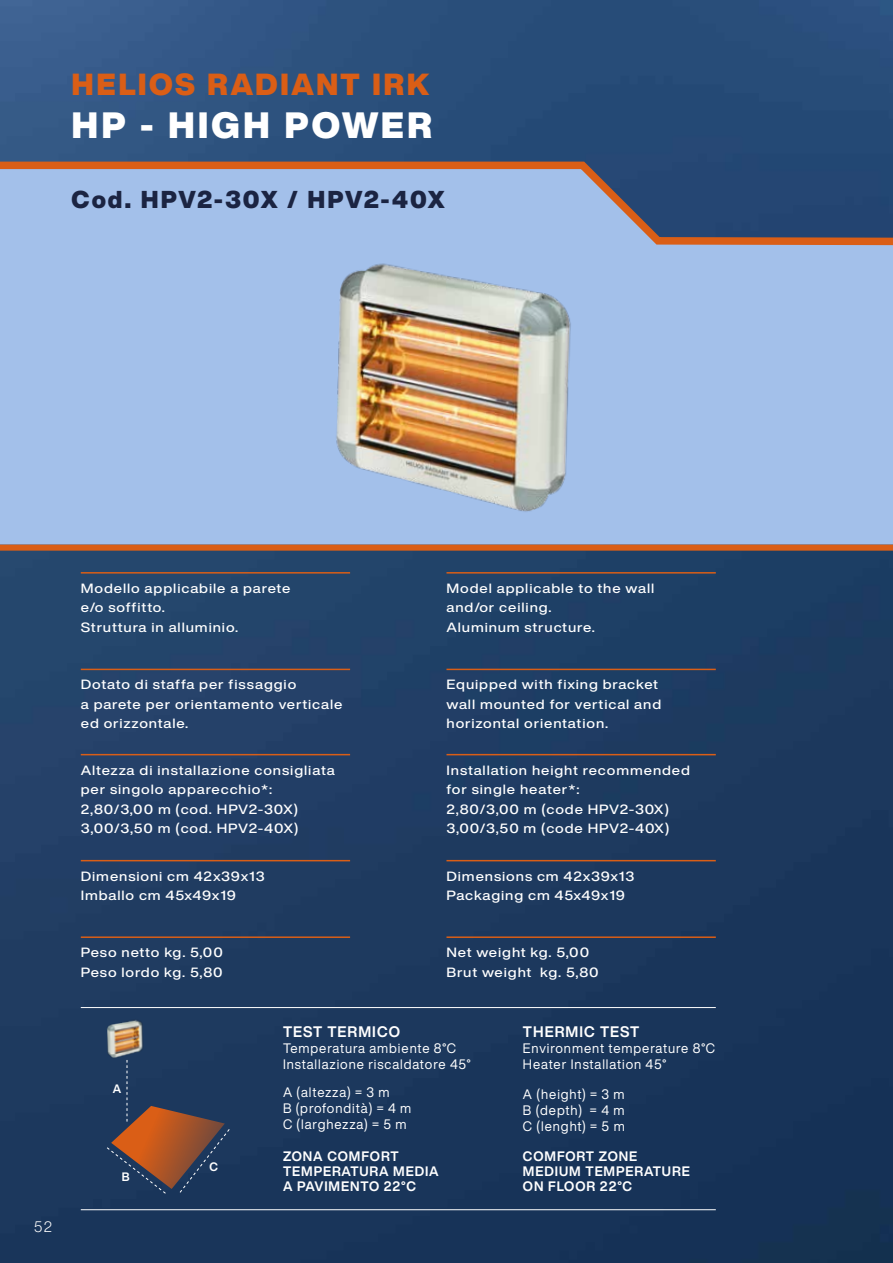
<style>
.page{position:relative;width:893px;height:1263px;background:#fff}
.page>*{position:absolute;margin:0;border:0;box-sizing:border-box;transform-origin:0 0}
.t1{font:900 36px "Helvetica Now Display";letter-spacing:.08em;color:#fff}
.t2{font:900 30px "Helvetica Now Display";letter-spacing:.08em;color:#da5e16}
.t3{font:900 24px "Helvetica Now Display";letter-spacing:.065em;color:#1b2442}
.t4{font:700 15px "Helvetica Now Display";letter-spacing:.07em;color:#fff}
.t5{font:300 15px "Helvetica Now Text";color:#fff}
.t6{font:13.5px/16.2px "Helvetica Now Display";letter-spacing:.07em;color:#fff}
.t7{font:700 13.5px/15px "Helvetica Now Display";letter-spacing:.07em;color:#fff}
.t8{font:500 13.2px/19.5px "Helvetica Now Display";letter-spacing:.06em;color:#fff;scale:1.14 1}
.t9{font:700 12px "Helvetica Now Display";color:#fff}
</style>
<div class="page">
<img style="left:0;top:0;width:893px;height:1263px">
<div style="left:0;top:249px;width:893px;height:296px;background:#a3c0ea"></div>
<svg style="left:0;top:158px;width:893px;height:91px;background:#7988a7"></svg>
<hr style="left:81px;top:572px;width:269px;height:2px;background:#da5e16">
<hr style="left:446px;top:572px;width:270px;height:2px;background:#da5e16">
<hr style="left:81px;top:669px;width:269px;height:1px;background:#da5e16">
<hr style="left:446px;top:669px;width:270px;height:1px;background:#da5e16">
<hr style="left:81px;top:754px;width:269px;height:1px;background:#da5e16">
<hr style="left:446px;top:754px;width:270px;height:1px;background:#da5e16">
<hr style="left:81px;top:860px;width:269px;height:1px;background:#da5e16">
<hr style="left:81px;top:936px;width:269px;height:2px;background:#da5e16">
<hr style="left:446px;top:936px;width:270px;height:2px;background:#da5e16">
<hr style="left:446px;top:860px;width:270px;height:1px;background:#da5e16">
<svg style="left:106px;top:1060px;width:124px;height:134px;background:#4c424c"></svg>
<hr style="left:81px;top:1007px;width:635px;height:1px;background:#fff">
<hr style="left:81px;top:1209px;width:635px;height:1px;background:#fff">
<img style="left:208px;top:208px;width:447px;height:373px">
<img style="left:93px;top:1012px;width:67px;height:56px">
<div style="left:0;top:545px;width:893px;height:6px;background:#da5e16"></div>
<h2 class="t2" style="left:72px;top:64px;width:359px">HELIOS RADIANT IRK</h2>
<h1 class="t1" style="left:72px;top:101px;width:362px">HP - HIGH POWER</h1>
<h3 class="t3" style="left:72px;top:183px;width:375px">Cod. HPV2-30X / HPV2-40X</h3>
<p class="t5" style="left:34px;top:1217px;width:21px">52</p>
<p class="t8" style="left:81px;top:578px;width:185px">Modello applicabile a parete e/o soffitto.<br>Struttura in alluminio.</p>
<p class="t8" style="left:446px;top:578px;width:184px">Model applicable to the wall and/or ceiling.<br>Aluminum structure.</p>
<p class="t8" style="left:81px;top:675px;width:231px">Dotato di staffa per fissaggio<br>a parete per orientamento verticale ed orizzontale.</p>
<p class="t8" style="left:446px;top:675px;width:190px">Equipped with fixing bracket wall mounted for vertical and horizontal orientation.</p>
<p class="t8" style="left:81px;top:760px;width:224px">Altezza di installazione consigliata per singolo apparecchio*:<br>2,80/3,00 m (cod. HPV2-30X)<br>3,00/3,50 m (cod. HPV2-40X)</p>
<p class="t8" style="left:446px;top:760px;width:215px">Installation height recommended for single heater*:<br>2,80/3,00 m (code HPV2-30X)<br>3,00/3,50 m (code HPV2-40X)</p>
<p class="t8" style="left:81px;top:866px;width:163px">Dimensioni cm 42x39x13<br>Imballo cm 45x49x19</p>
<p class="t8" style="left:446px;top:866px;width:166px">Dimensions cm 42x39x13<br>Packaging cm 45x49x19</p>
<p class="t8" style="left:81px;top:943px;width:126px">Peso netto kg. 5,00<br>Peso lordo kg. 5,80</p>
<p class="t8" style="left:446px;top:943px;width:135px">Net weight kg. 5,00<br>Brut weight kg. 5,80</p>
<p class="t9" style="left:113px;top:1080px;width:10px">A</p>
<p class="t9" style="left:122px;top:1169px;width:9px">B</p>
<p class="t9" style="left:210px;top:1158px;width:10px">C</p>
<p class="t4" style="left:283px;top:1021px;width:118px">TEST TERMICO</p>
<p class="t6" style="left:283px;top:1040px;width:189px">Temperatura ambiente 8°C<br>Installazione riscaldatore 45°</p>
<p class="t6" style="left:283px;top:1084px;width:130px">A (altezza) = 3 m<br>B (profondità) = 4 m<br>C (larghezza) = 5 m</p>
<p class="t4" style="left:523px;top:1021px;width:118px">THERMIC TEST</p>
<p class="t6" style="left:523px;top:1040px;width:194px">Environment temperature 8°C<br>Heater Installation 45°</p>
<p class="t6" style="left:523px;top:1086px;width:103px;text-align:justify">A (height) = 3 m B (depth) = 4 m C (lenght) = 5 m</p>
<p class="t7" style="left:283px;top:1149px;width:157px">ZONA COMFORT<br>TEMPERATURA MEDIA<br>A PAVIMENTO 22°C</p>
<p class="t7" style="left:523px;top:1149px;width:168px">COMFORT ZONE<br>MEDIUM TEMPERATURE<br>ON FLOOR 22°C</p>
</div>
